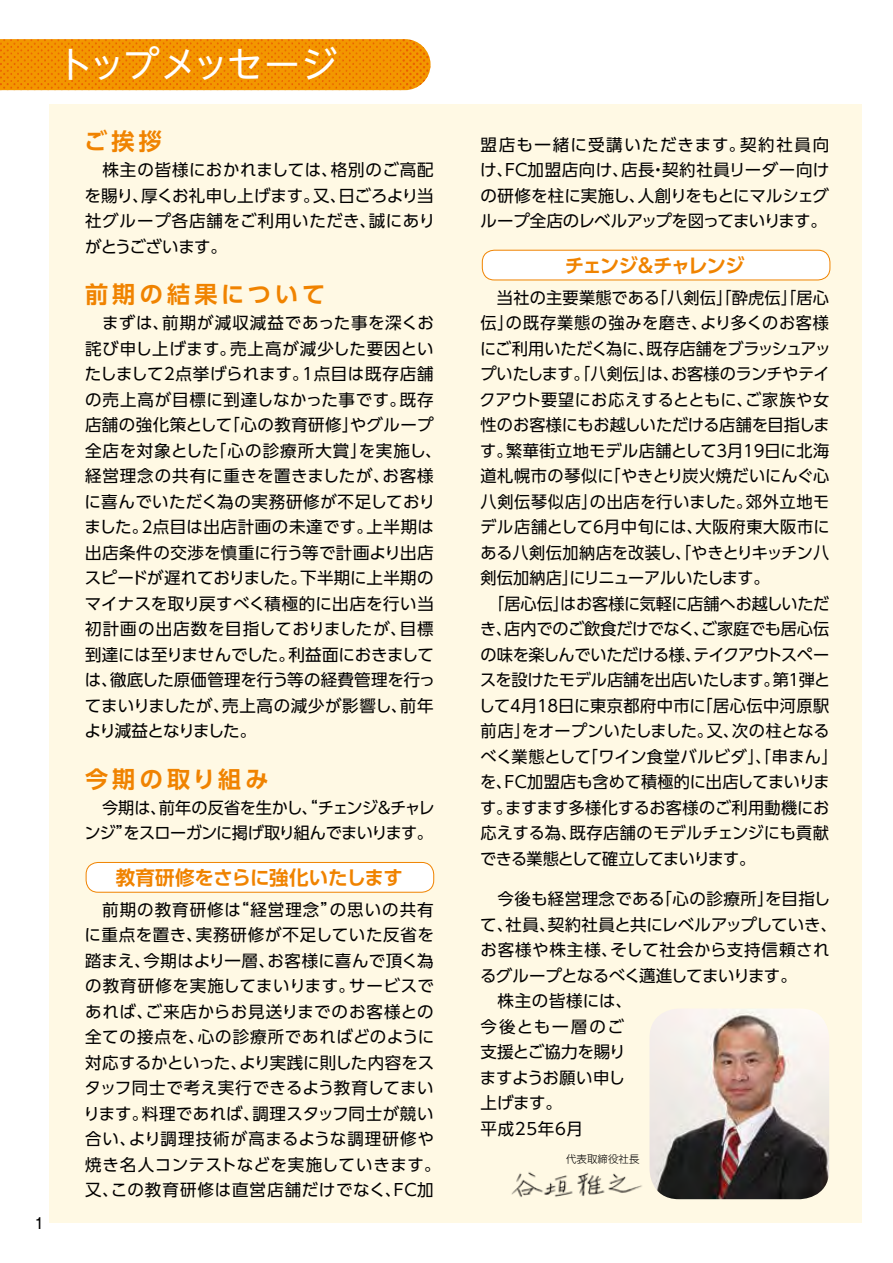
<style>
.page{position:relative;width:893px;height:1263px;background:#fff}
.page>*{position:absolute;margin:0;border:0;box-sizing:border-box;transform-origin:0 0}
.t1{font:36px "UD Shin Go NT Pro";letter-spacing:-.04em;color:#fff}
.t2{font:700 23.1px "UD Shin Go Pro De";letter-spacing:.18em;color:#f08300}
.t3{font:700 19.5px "UD Shin Go Pro De";letter-spacing:-.01em;color:#f08300}
.t4{font:700 19.5px "UD Shin Go Pro De";letter-spacing:-.095em;color:#f08300}
.t5{font:16.5px/25.5px "UD Shin Go Pro";letter-spacing:.01em;color:#000}
.t6{font:16.5px/25.5px "UD Shin Go Pro";letter-spacing:.035em;color:#000}
.t7{font:16.5px/25.5px "UD Shin Go Pro";letter-spacing:-.04em;color:#000;text-align:right}
.t8{font:15px "Gothic MB101 Pro";color:#000}
.t9{font:300 10.5px "UD Shin Go Pro";color:#000}
</style>
<div class="page">
<div style="left:49px;top:104px;width:812px;height:1118px;background:#fff9e4"></div>
<div style="left:482px;top:250px;width:348px;height:30px;background:#fff;border-radius:12px"></div>
<div style="left:482px;top:250px;width:348px;height:30px;border:1px solid #f08300;border-radius:12px"></div>
<div style="left:86px;top:862px;width:348px;height:30px;background:#fff;border-radius:12px"></div>
<div style="left:86px;top:862px;width:348px;height:30px;border:1px solid #f08300;border-radius:12px"></div>
<svg style="left:0;top:39px;width:431px;height:52px;background:#f29308"></svg>
<img style="left:291px;top:83px;width:111px;height:2px">
<img style="left:287px;top:73px;width:111px;height:2px">
<img style="left:291px;top:63px;width:111px;height:2px">
<img style="left:287px;top:52px;width:111px;height:3px">
<img style="left:291px;top:42px;width:111px;height:3px">
<img style="left:294px;top:39px;width:104px;height:2px">
<img style="left:649px;top:1009px;width:180px;height:190px">
<img style="left:511px;top:1172px;width:131px;height:25px">
<p class="t8" style="left:34px;top:1211px;width:12px">1</p>
<h1 class="t1" style="left:58px;top:36px;width:281px">トップメッセージ</h1>
<h2 class="t2" style="left:84px;top:123px;width:79px">ご挨拶</h2>
<p class="t5" style="left:85px;top:157px;width:352px;text-align:justify">　株主の皆様におかれましては、格別のご高配を賜り、厚くお礼申し上げます。又、日ごろより当社グループ各店舗をご利用いただき、誠にありがとうございます。</p>
<h2 class="t2" style="left:85px;top:276px;width:242px">前期の結果について</h2>
<p class="t5" style="left:84px;top:310px;width:359px">　まずは、前期が減収減益であった事を深くお詫び申し上げます。売上高が減少した要因といたしまして２点挙げられます。１点目は既存店舗の売上高が目標に到達しなかった事です。既存店舗の強化策として「心の教育研修」やグループ全店を対象とした「心の診療所大賞」を実施し、経営理念の共有に重きを置きましたが、お客様に喜んでいただく為の実務研修が不足しておりました。２点目は出店計画の未達です。上半期は出店条件の交渉を慎重に行う等で計画より出店スピードが遅れておりました。下半期に上半期のマイナスを取り戻すべく積極的に出店を行い当初計画の出店数を目指しておりましたが、目標到達には至りませんでした。利益面におきましては、徹底した原価管理を行う等の経費管理を行ってまいりましたが、売上高の減少が影響し、前年より減益となりました。</p>
<h2 class="t2" style="left:85px;top:760px;width:185px">今期の取り組み</h2>
<p class="t7" style="left:84px;top:794px;width:351px">今期は、前年の反省を生かし、“チェンジ＆チャレンジ”をスローガンに掲げ取り組んでまいります。</p>
<p class="t3" style="left:116px;top:861px;width:289px">教育研修をさらに強化いたします</p>
<p class="t6" style="left:84px;top:896px;width:358px">　前期の教育研修は“経営理念”の思いの共有に重点を置き、実務研修が不足していた反省を踏まえ、今期はより一層、お客様に喜んで頂く為の教育研修を実施してまいります。サービスであれば、ご来店からお見送りまでのお客様との全ての接点を、心の診療所であればどのように対応するかといった、より実践に則した内容をスタッフ同士で考え実行できるよう教育してまいります。料理であれば、調理スタッフ同士が競い合い、より調理技術が高まるような調理研修や焼き名人コンテストなどを実施していきます。又、この教育研修は直営店舗だけでなく、FC加</p>
<p class="t5" style="left:480px;top:131px;width:351px;text-align:justify">盟店も一緒に受講いただきます。契約社員向け、FC加盟店向け、店長・契約社員リーダー向けの研修を柱に実施し、人創りをもとにマルシェグループ全店のレベルアップを図ってまいります。</p>
<p class="t4" style="left:565px;top:249px;width:182px">チェンジ＆チャレンジ</p>
<p class="t5" style="left:479px;top:284px;width:360px">　当社の主要業態である「八剣伝」「酔虎伝」「居心伝」の既存業態の強みを磨き、より多くのお客様にご利用いただく為に、既存店舗をブラッシュアップいたします。「八剣伝」は、お客様のランチやテイクアウト要望にお応えするとともに、ご家族や女性のお客様にもお越しいただける店舗を目指します。繁華街立地モデル店舗として３月１９日に北海道札幌市の琴似に「やきとり炭火焼だいにんぐ心八剣伝琴似店」の出店を行いました。郊外立地モデル店舗として６月中旬には、大阪府東大阪市にある八剣伝加納店を改装し、「やきとりキッチン八剣伝加納店」にリニューアルいたします。<br>　「居心伝」はお客様に気軽に店舗へお越しいただき、店内でのご飲食だけでなく、ご家庭でも居心伝の味を楽しんでいただける様、テイクアウトスペースを設けたモデル店舗を出店いたします。第１弾として４月１８日に東京都府中市に「居心伝中河原駅前店」をオープンいたしました。又、次の柱となるべく業態として「ワイン食堂バルビダ」、「串まん」を、ＦＣ加盟店も含めて積極的に出店してまいります。ますます多様化するお客様のご利用動機にお応えする為、既存店舗のモデルチェンジにも貢献できる業態として確立してまいります。</p>
<p class="t5" style="left:480px;top:886px;width:359px">　今後も経営理念である「心の診療所」を目指して、社員、契約社員と共にレベルアップしていき、お客様や株主様、そして社会から支持信頼されるグループとなるべく邁進してまいります。<br>　株主の皆様には、<br>今後とも一層のご<br>支援とご協力を賜り<br>ますようお願い申し<br>上げます。<br>平成25年6月</p>
<p class="t9" style="left:566px;top:1151px;width:75px">代表取締役社長</p>
</div>
